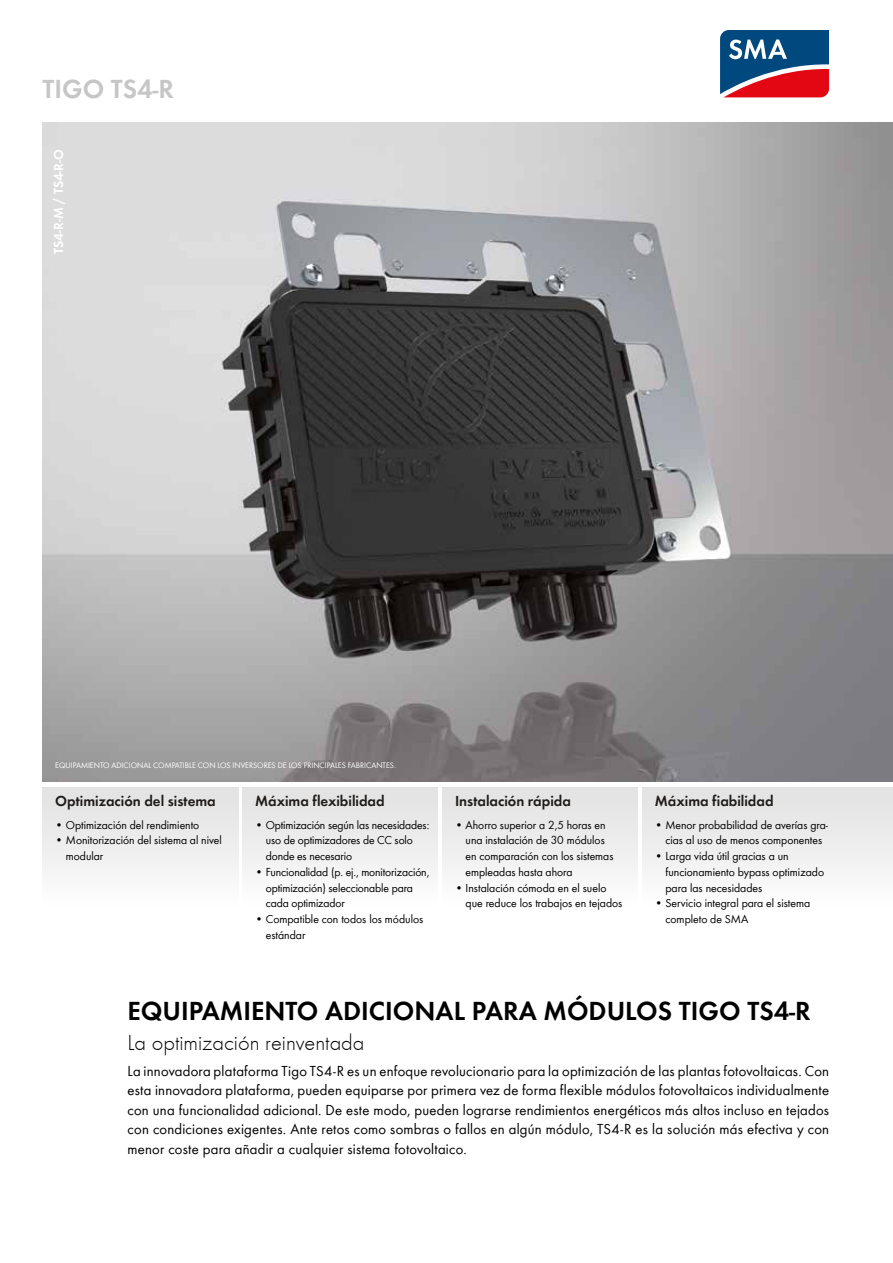
<style>
.page{position:relative;width:893px;height:1263px;background:#fff}
.page>*{position:absolute;margin:0;border:0;box-sizing:border-box;transform-origin:0 0}
.t1{font:600 27px "SMA Futura Global";color:#000}
.t2{font:600 27px "SMA Futura Global";color:#c6c6c6}
.t3{font:300 22.5px "SMA Futura Global";color:#000}
.t4{font:15px/19.5px "SMA Futura Global";letter-spacing:.015em;color:#000;text-align:justify}
.t5{font:600 15px "SMA Futura Global";color:#1f1c19}
.t6{font:600 13.5px "SMA Futura Global";color:#fff}
.t7{font:12px/15.8px "SMA Futura Global";color:#000}
.t8{font:8.25px "SMA Futura Global";color:#fff}
</style>
<div class="page">
<img style="left:42px;top:122px;width:851px;height:659px">
<svg style="left:720px;top:30px;width:110px;height:68px"></svg>
<div style="left:43px;top:787px;width:195px;height:119px;background:linear-gradient(to bottom,#e1e1e1,#fdfdfd)"></div>
<div style="left:242px;top:787px;width:196px;height:119px;background:linear-gradient(to bottom,#e1e1e1,#fdfdfd)"></div>
<div style="left:442px;top:787px;width:196px;height:119px;background:linear-gradient(to bottom,#e1e1e1,#fdfdfd)"></div>
<div style="left:642px;top:787px;width:251px;height:119px;background:linear-gradient(to bottom,#e1e1e1,#fdfdfd)"></div>
<h1 class="t2" style="left:43px;top:73px;width:133px">Tigo TS4-R</h1>
<p class="t6" style="left:51px;top:254px;width:107px;rotate:-90deg">TS4-R-M / TS4-R-O</p>
<p class="t8" style="left:55px;top:760px;width:27px">Equi pamie</p>
<p class="t8" style="left:94px;top:760px;width:12px">ntoadicio</p>
<p class="t8" style="left:137px;top:760px;width:12px">nalcom</p>
<p class="t8" style="left:172px;top:760px;width:23px">pati bleco</p>
<p class="t8" style="left:209px;top:760px;width:11px">n losi</p>
<p class="t8" style="left:235px;top:760px;width:16px">nversoresdelos</p>
<p class="t8" style="left:304px;top:760px;width:31px">pri nci palesfa</p>
<p class="t8" style="left:356px;top:760px;width:10px">brica</p>
<p class="t8" style="left:376px;top:760px;width:21px">ntes.</p>
<p class="t5" style="left:55px;top:792px;width:162px">Optimización del sistema</p>
<p class="t7" style="left:55px;top:816px;width:145px">• Optimización del rendimiento</p>
<p class="t7" style="left:66px;top:832px;width:157px;text-indent:-11px">• Monitorización del sistema al nivel modular</p>
<p class="t5" style="left:255px;top:792px;width:131px">Máxima flexibilidad</p>
<p class="t7" style="left:266px;top:816px;width:165px;text-indent:-11px">• Optimización según las necesidades: uso de optimizadores de CC solo donde es necesario</p>
<p class="t7" style="left:266px;top:864px;width:165px;text-indent:-11px">• Funcionalidad (p. ej., monitorización, optimización) seleccionable para cada optimizador</p>
<p class="t7" style="left:266px;top:911px;width:159px;text-indent:-11px">• Compatible con todos los módulos estándar</p>
<p class="t5" style="left:455px;top:792px;width:117px">Instalación rápida</p>
<p class="t7" style="left:466px;top:816px;width:149px;text-indent:-11px">• Ahorro superior a 2,5 horas en una instalación de 30 módulos en comparación con los sistemas empleadas hasta ahora</p>
<p class="t7" style="left:466px;top:879px;width:158px;text-indent:-11px">• Instalación cómoda en el suelo que reduce los trabajos en tejados</p>
<p class="t5" style="left:655px;top:792px;width:120px">Máxima fiabilidad</p>
<p class="t7" style="left:655px;top:816px;width:175px;text-align:center">• Menor probabilidad de averías gra&shy;cias al uso de menos componentes</p>
<p class="t7" style="left:665px;top:848px;width:160px;text-indent:-11px">• Larga vida útil gracias a un funcionamiento bypass optimizado para las necesidades</p>
<p class="t7" style="left:665px;top:895px;width:146px;text-indent:-11px">• Servicio integral para el sistema completo de SMA</p>
<h1 class="t1" style="left:128px;top:994px;width:685px">EQUIPAMIENTO ADICIONAL PARA MÓDULOS TIGO TS4-R</h1>
<h2 class="t3" style="left:128px;top:1029px;width:238px">La optimización reinventada</h2>
<p class="t4" style="left:128px;top:1061px;width:703px">La innovadora plataforma Tigo TS4-R es un enfoque revolucionario para la optimización de las plantas fotovoltaicas. Con esta innovadora plataforma, pueden equiparse por primera vez de forma flexible módulos fotovoltaicos individualmente con una funcionalidad adicional. De este modo, pueden lograrse rendimientos energéticos más altos incluso en tejados con condiciones exigentes. Ante retos como sombras o fallos en algún módulo, TS4-R es la solución más efectiva y con menor coste para añadir a cualquier sistema fotovoltaico.</p>
</div>
